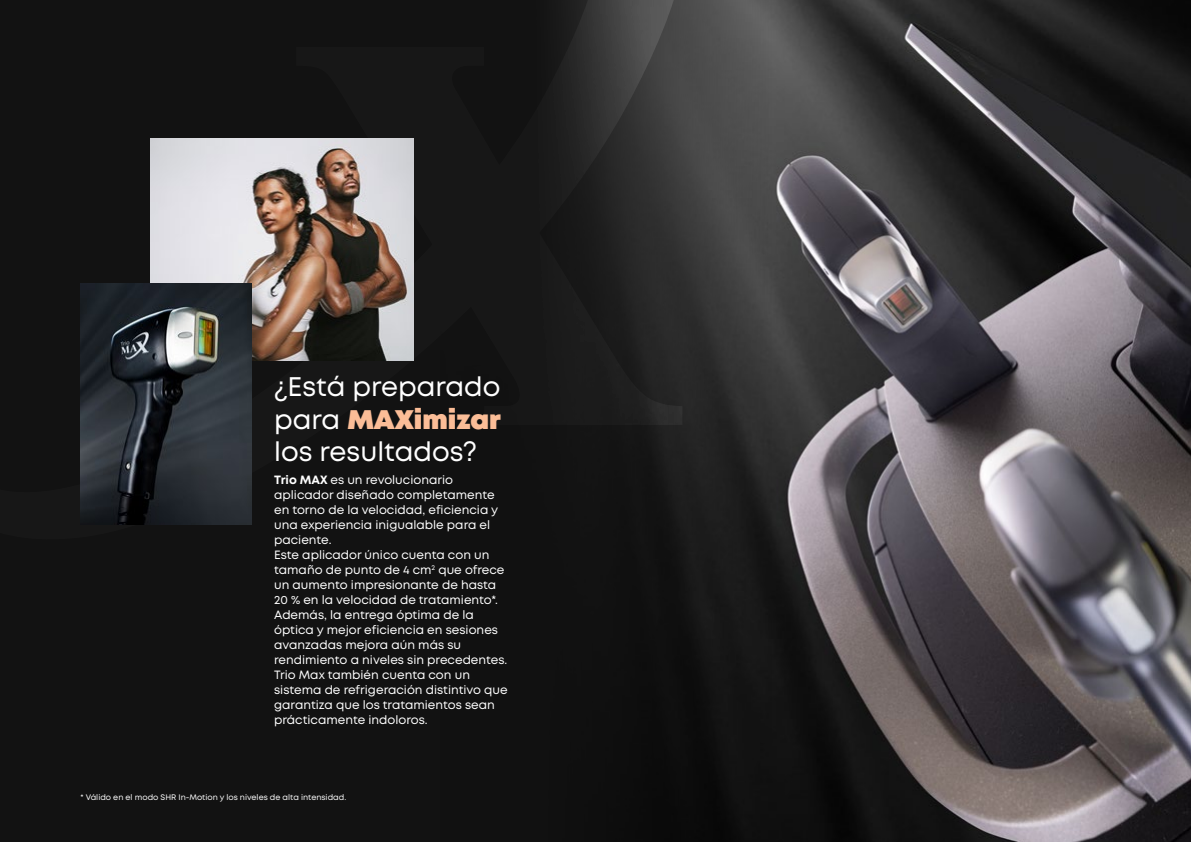
<style>
.page{position:relative;width:1191px;height:842px;background:#121212}
.page>*{position:absolute;margin:0;border:0;box-sizing:border-box;transform-origin:0 0}
.t1{font:26.9px/32.3px "Mont";color:#fff;text-align:justify}
.t2{font:12px/15px "Mont";color:#fff}
.t3{font:8px "Mont";color:#fff}
.s1{font-weight:900;color:#fbbd97}
.s2{font-weight:700}
.s3{font-family:"Adobe Hebrew"}
</style>
<div class="page">
<img style="left:689px;top:0;width:502px;height:842px">
<svg style="left:80px;top:0;width:625px;height:540px"></svg>
<svg style="left:293px;top:47px;width:358px;height:378px"></svg>
<img style="left:151px;top:138px;width:263px;height:222px">
<img style="left:81px;top:284px;width:171px;height:240px">
<h1 class="t1" style="left:274px;top:371px;width:228px">¿Está preparado para <span class="s1">MAXimizar </span>los resultados?</h1>
<p class="t2" style="left:274px;top:473px;width:235px"><span class="s2">Trio MAX</span> es un revolucionario aplicador diseñado completamente en torno de la velocidad, eficiencia y una experiencia inigualable para el paciente.<br>Este aplicador único cuenta con un tamaño de punto de 4 cm<sup>2</sup> que ofrece un aumento impresionante de hasta<br>20 % en la velocidad de tratamiento*.<br>Además, la entrega óptima de la óptica y mejor eficiencia en sesiones avanzadas mejora aún más su rendimiento a niveles sin precedentes.<br>Trio Max también cuenta con un sistema de refrigeración distintivo que garantiza que los tratamientos sean prácticamente indoloros.</p>
<p class="t3" style="left:81px;top:792px;width:267px">* Válido en el modo SHR In-Motion y los niveles de alta intensidad<span class="s3">.</span></p>
</div>
